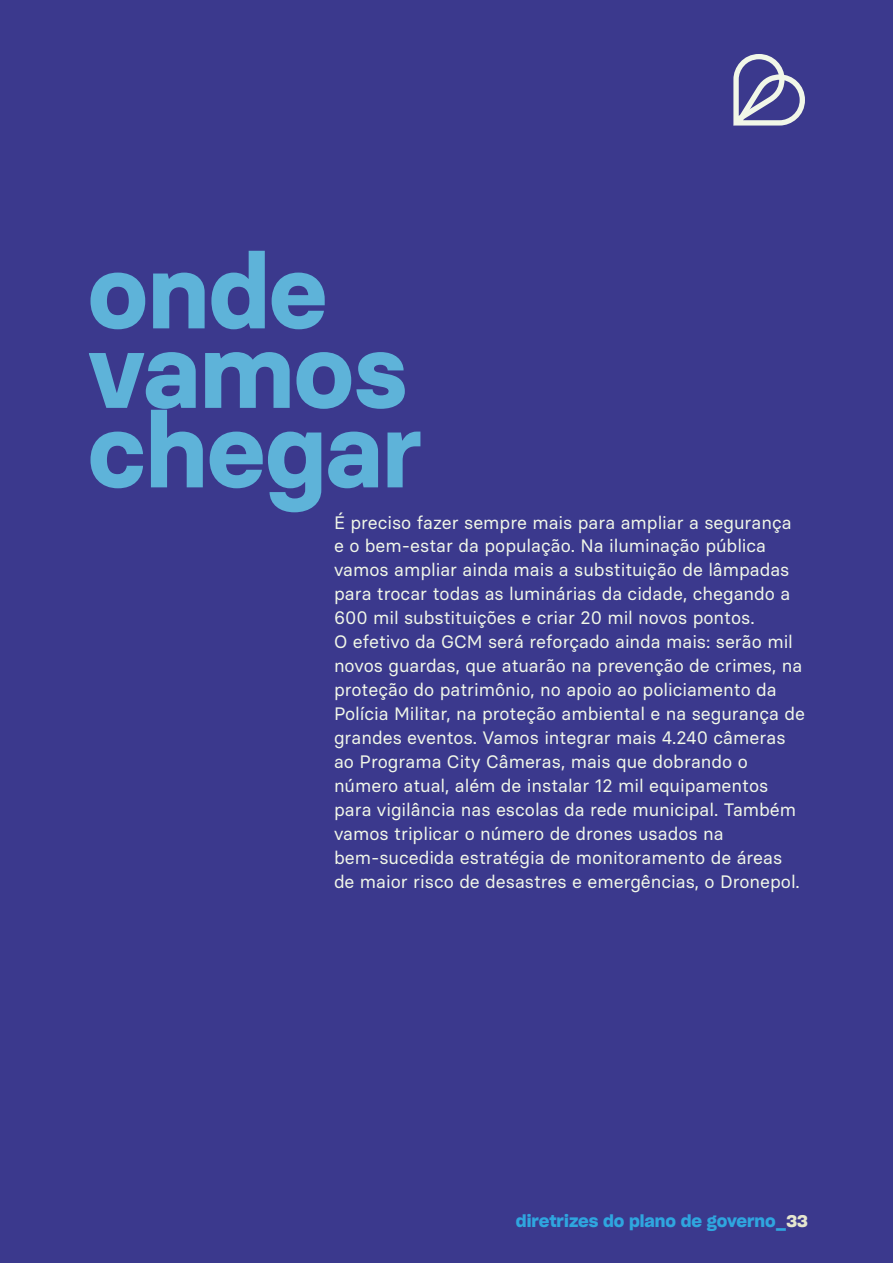
<style>
.page{position:relative;width:893px;height:1263px;background:#3b398d}
.page>*{position:absolute;margin:0;border:0;box-sizing:border-box;transform-origin:0 0}
.t1{font:700 104.85px/79.5px "Basier Square";color:#5eb3d9}
.t2{font:18px/24px "Basier Square";color:#f1f7e8}
.t3{font:16.5px "Sharp Grotesk Semi Bold 20";color:#2fa6df}
.s1{color:#e5e6cf}
</style>
<div class="page">
<svg style="left:733px;top:54px;width:72px;height:72px"></svg>
<h1 class="t1" style="left:88px;top:250px;width:337px">onde vamos chegar</h1>
<p class="t2" style="left:334px;top:510px;width:472px">É preciso fazer sempre mais para ampliar a segurança e o bem-estar da população. Na iluminação pública vamos ampliar ainda mais a substituição de lâmpadas para trocar todas as luminárias da cidade, chegando a 600 mil substituições e criar 20 mil novos pontos.<br>O efetivo da GCM será reforçado ainda mais: serão mil novos guardas, que atuarão na prevenção de crimes, na proteção do patrimônio, no apoio ao policiamento da Polícia Militar, na proteção ambiental e na segurança de grandes eventos. Vamos integrar mais 4.240 câmeras ao Programa City Câmeras, mais que dobrando o número atual, além de instalar 12 mil equipamentos para vigilância nas escolas da rede municipal. Também vamos triplicar o número de drones usados na bem-sucedida estratégia de monitoramento de áreas de maior risco de desastres e emergências, o Dronepol.</p>
<p class="t3" style="left:516px;top:1208px;width:293px">diretrizes do plano de governo_<span class="s1">33</span></p>
</div>
